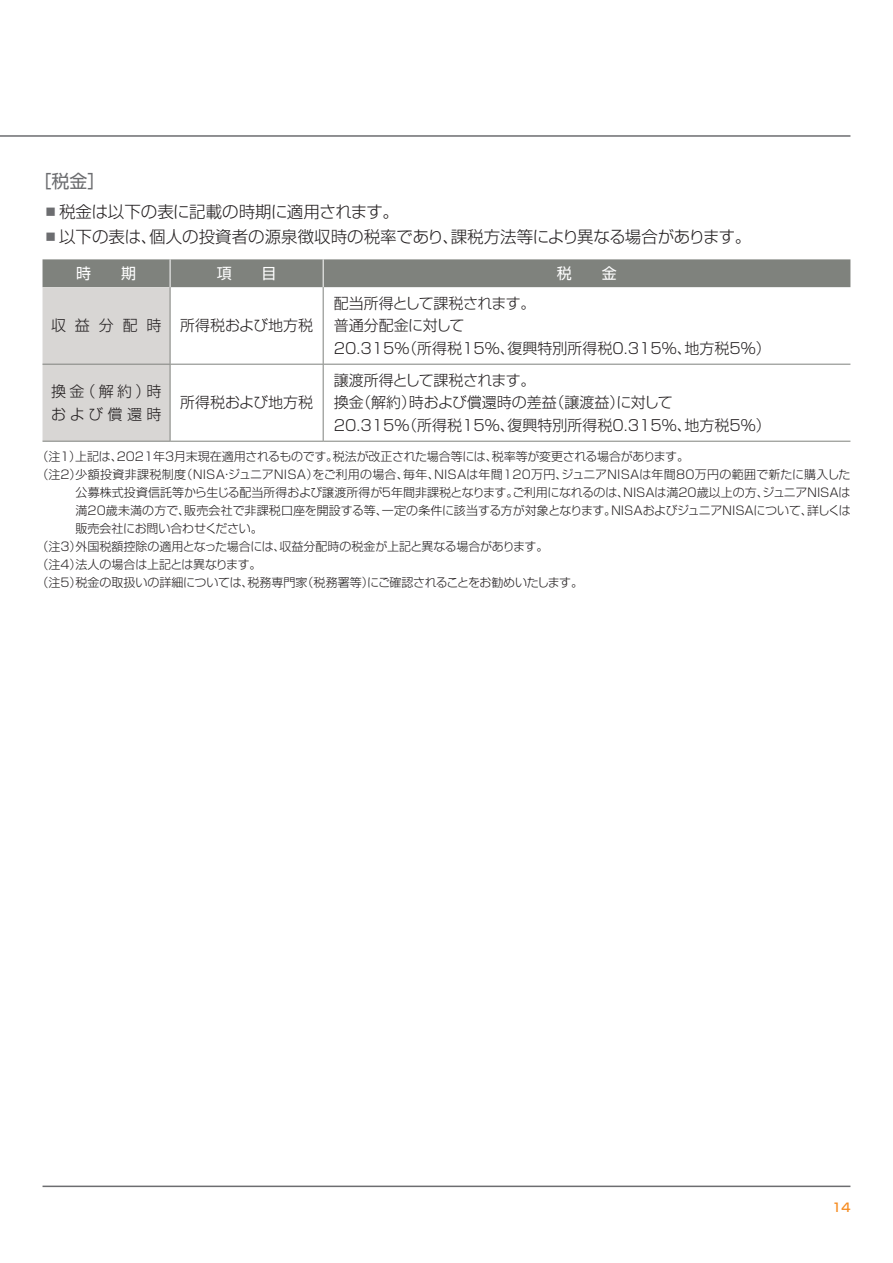
<style>
.page{position:relative;width:893px;height:1263px;background:#fff}
.page>*{position:absolute;margin:0;border:0;box-sizing:border-box;transform-origin:0 0}
.t1{font:18px "Shin Go Pr 5";color:#6c6d70}
.t2{font:300 16.5px "Shin Go Pr 5";color:#231f20}
.t3{font:300 16.5px "Shin Go Pr 5";letter-spacing:-.02em;color:#231f20}
.t4{font:300 15px/22.5px "Shin Go Pr 5";color:#231f20}
.t5{font:300 15px/22.5px "Shin Go Pr 5";letter-spacing:.245em;color:#231f20}
.t6{font:15px "Shin Go Pr 5";color:#fff}
.t7{font:300 12px "Shin Go Pr 5";letter-spacing:-.015em;color:#231f20}
.t8{font:300 12px "Shin Go Pr 5";letter-spacing:.01em;color:#231f20}
.t9{font:500 12px "Shin Go Pr 5";color:#f68b1f}
.s1{color:#6c6d70}
</style>
<div class="page">
<hr style="left:0;top:135px;width:850px;height:2px;background:#6c6d70">
<hr style="left:43px;top:1185px;width:807px;height:2px;background:#6c6d70">
<svg style="left:43px;top:259px;width:807px;height:182px"></svg>
<hr style="left:170px;top:287px;width:1px;height:77px;background:#7f827d">
<hr style="left:323px;top:287px;width:1px;height:77px;background:#7f827d">
<hr style="left:43px;top:364px;width:127px;height:1px;background:#7f827d">
<hr style="left:170px;top:364px;width:153px;height:1px;background:#7f827d">
<hr style="left:170px;top:365px;width:1px;height:76px;background:#7f827d">
<hr style="left:323px;top:364px;width:527px;height:1px;background:#7f827d">
<hr style="left:323px;top:365px;width:1px;height:76px;background:#7f827d">
<hr style="left:43px;top:441px;width:127px;height:1px;background:#7f827d">
<hr style="left:170px;top:441px;width:153px;height:1px;background:#7f827d">
<hr style="left:323px;top:441px;width:527px;height:1px;background:#7f827d">
<h1 class="t1" style="left:34px;top:166px;width:73px">［税金］</h1>
<h2 class="t3" style="left:43px;top:198px;width:358px"><span class="s1">▪</span>税金は以下の表に記載の時期に適用されます。</h2>
<h2 class="t2" style="left:43px;top:223px;width:710px"><span class="s1">▪</span>以下の表は、個人の投資者の源泉徴収時の税率であり、課税方法等により異なる場合があります。</h2>
<p class="t6" style="left:76px;top:261px;width:62px">時　　期</p>
<p class="t6" style="left:217px;top:261px;width:61px">項　　目</p>
<p class="t6" style="left:557px;top:261px;width:61px">税　　金</p>
<p class="t4" style="left:51px;top:313px;width:264px">収益分配時 所得税および地方税</p>
<p class="t4" style="left:334px;top:290px;width:438px">配当所得として課税されます。<br>普通分配金に対して<br>20.315％（所得税15％、復興特別所得税0.315％、地方税5％）</p>
<p class="t4" style="left:334px;top:367px;width:438px">譲渡所得として課税されます。<br>換金（解約）時および償還時の差益（譲渡益）に対して<br>20.315％（所得税15％、復興特別所得税0.315％、地方税5％）</p>
<p class="t7" style="left:37px;top:446px;width:654px">（注１）上記は、2021年3月末現在適用されるものです。税法が改正された場合等には、税率等が変更される場合があります。</p>
<p class="t8" style="left:37px;top:464px;width:816px">（注2）少額投資非課税制度（ＮＩＳＡ・ジュニアＮＩＳＡ）をご利用の場合、毎年、ＮＩＳＡは年間120万円、ジュニアＮＩＳＡは年間80万円の範囲で新たに購入した</p>
<p class="t7" style="left:76px;top:482px;width:776px">公募株式投資信託等から生じる配当所得および譲渡所得が５年間非課税となります。ご利用になれるのは、ＮＩＳＡは満20歳以上の方、ジュニアＮＩＳＡは</p>
<p class="t7" style="left:76px;top:500px;width:777px">満20歳未満の方で、販売会社で非課税口座を開設する等、一定の条件に該当する方が対象となります。ＮＩＳＡおよびジュニアＮＩＳＡについて、詳しくは</p>
<p class="t7" style="left:76px;top:518px;width:189px">販売会社にお問い合わせください。</p>
<p class="t7" style="left:37px;top:536px;width:513px">（注3）外国税額控除の適用となった場合には、収益分配時の税金が上記と異なる場合があります。</p>
<p class="t7" style="left:37px;top:554px;width:226px">（注4）法人の場合は上記とは異なります。</p>
<p class="t7" style="left:37px;top:572px;width:548px">（注5）税金の取扱いの詳細については、税務専門家（税務署等）にご確認されることをお勧めいたします。</p>
<p class="t5" style="left:51px;top:379px;width:112px">換金（解約）時および償還時</p>
<p class="t4" style="left:180px;top:390px;width:135px">所得税および地方税</p>
<p class="t9" style="left:832px;top:1197px;width:20px">14</p>
</div>
